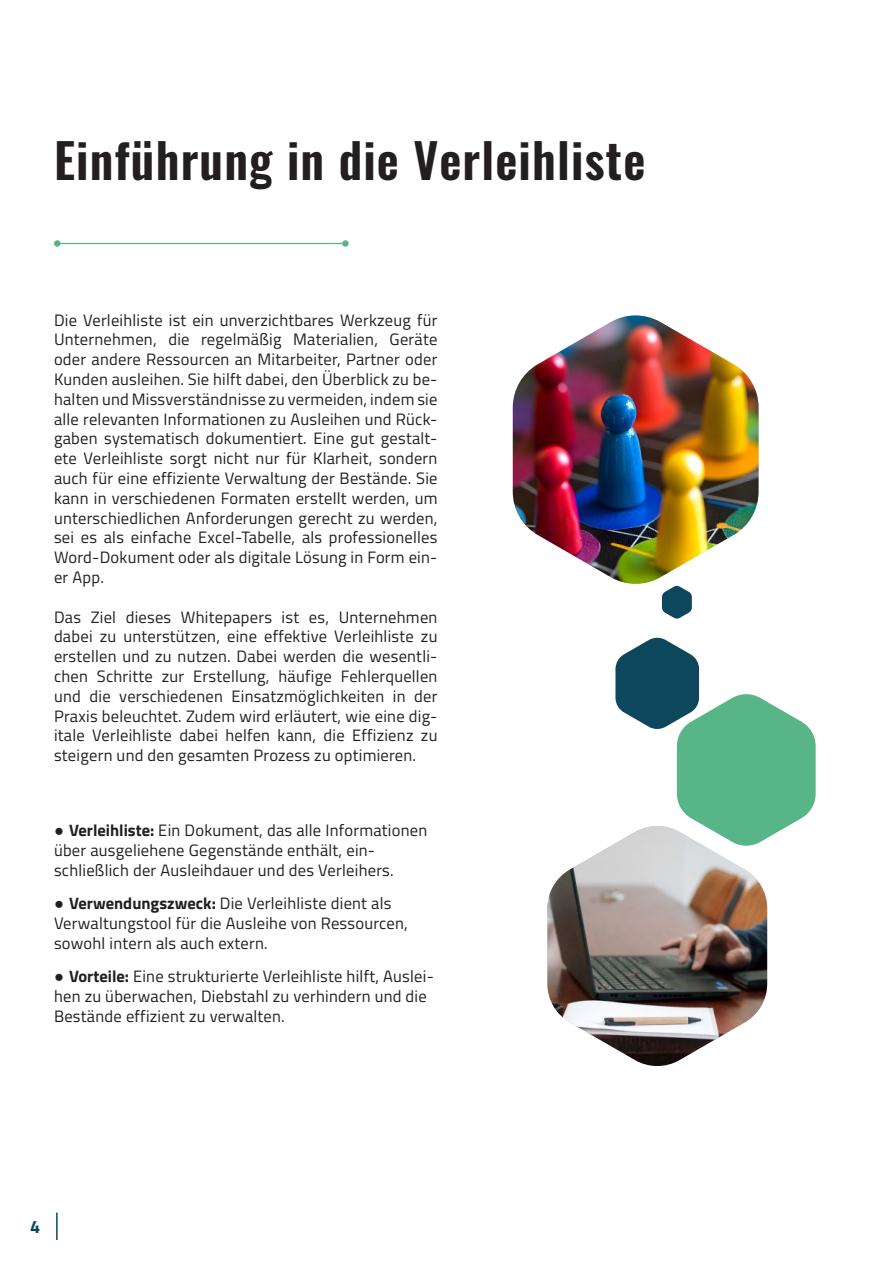
<style>
.page{position:relative;width:893px;height:1263px;background:#fff}
.page>*{position:absolute;margin:0;border:0;box-sizing:border-box;transform-origin:0 0}
.t1{font:600 48px "Oswald";letter-spacing:.025em;color:#231f20}
.t2{font:700 18px "Titillium Web";color:#0d475e}
.t3{font:16.5px/19.8px "Titillium Web";letter-spacing:.015em;color:#231f20}
.s1{font-family:"Arial"}
.s2{font-weight:700}
</style>
<div class="page">
<img style="left:547px;top:843px;width:220px;height:223px">
<img style="left:513px;top:315px;width:245px;height:269px">
<svg style="left:54px;top:240px;width:295px;height:7px"></svg>
<svg style="left:662px;top:586px;width:30px;height:33px"></svg>
<svg style="left:615px;top:638px;width:201px;height:209px"></svg>
<hr style="left:56px;top:1212px;width:2px;height:28px;background:#0d475e">
<h1 class="t1" style="left:54px;top:141px;width:593px">Einführung in die Verleihliste</h1>
<p class="t3" style="left:54px;top:310px;width:385px;text-align:justify">Die Verleihliste ist ein unverzichtbares Werkzeug für Unternehmen, die regelmäßig Materialien, Geräte oder andere Ressourcen an Mitarbeiter, Partner oder Kunden ausleihen. Sie hilft dabei, den Überblick zu be&shy;halten und Missverständnisse zu vermeiden, indem sie alle relevanten Informationen zu Ausleihen und Rück&shy;gaben systematisch dokumentiert. Eine gut gestalt&shy;ete Verleihliste sorgt nicht nur für Klarheit, sondern auch für eine effiziente Verwaltung der Bestände. Sie kann in verschiedenen Formaten erstellt werden, um unterschiedlichen Anforderungen gerecht zu werden, sei es als einfache Excel-Tabelle, als professionelles Word-Dokument oder als digitale Lösung in Form ein&shy;er App.</p>
<p class="t3" style="left:54px;top:607px;width:385px;text-align:justify">Das Ziel dieses Whitepapers ist es, Unternehmen dabei zu unterstützen, eine effektive Verleihliste zu erstellen und zu nutzen. Dabei werden die wesentli&shy;chen Schritte zur Erstellung, häufige Fehlerquellen und die verschiedenen Einsatzmöglichkeiten in der Praxis beleuchtet. Zudem wird erläutert, wie eine dig&shy;itale Verleihliste dabei helfen kann, die Effizienz zu steigern und den gesamten Prozess zu optimieren.</p>
<p class="t3" style="left:54px;top:821px;width:375px"><span class="s1">●</span> <span class="s2">Verleihliste:</span> Ein Dokument, das alle Informationen über ausgeliehene Gegenstände enthält, ein&shy;schließlich der Ausleihdauer und des Verleihers.</p>
<p class="t3" style="left:54px;top:894px;width:355px"><span class="s1">●</span> <span class="s2">Verwendungszweck:</span> Die Verleihliste dient als<br>Verwaltungstool für die Ausleihe von Ressourcen, sowohl intern als auch extern.</p>
<p class="t3" style="left:54px;top:966px;width:381px"><span class="s1">●</span> <span class="s2">Vorteile:</span> Eine strukturierte Verleihliste hilft, Auslei&shy;hen zu überwachen, Diebstahl zu verhindern und die<br>Bestände effizient zu verwalten.</p>
<p class="t2" style="left:30px;top:1220px;width:12px">4</p>
</div>
